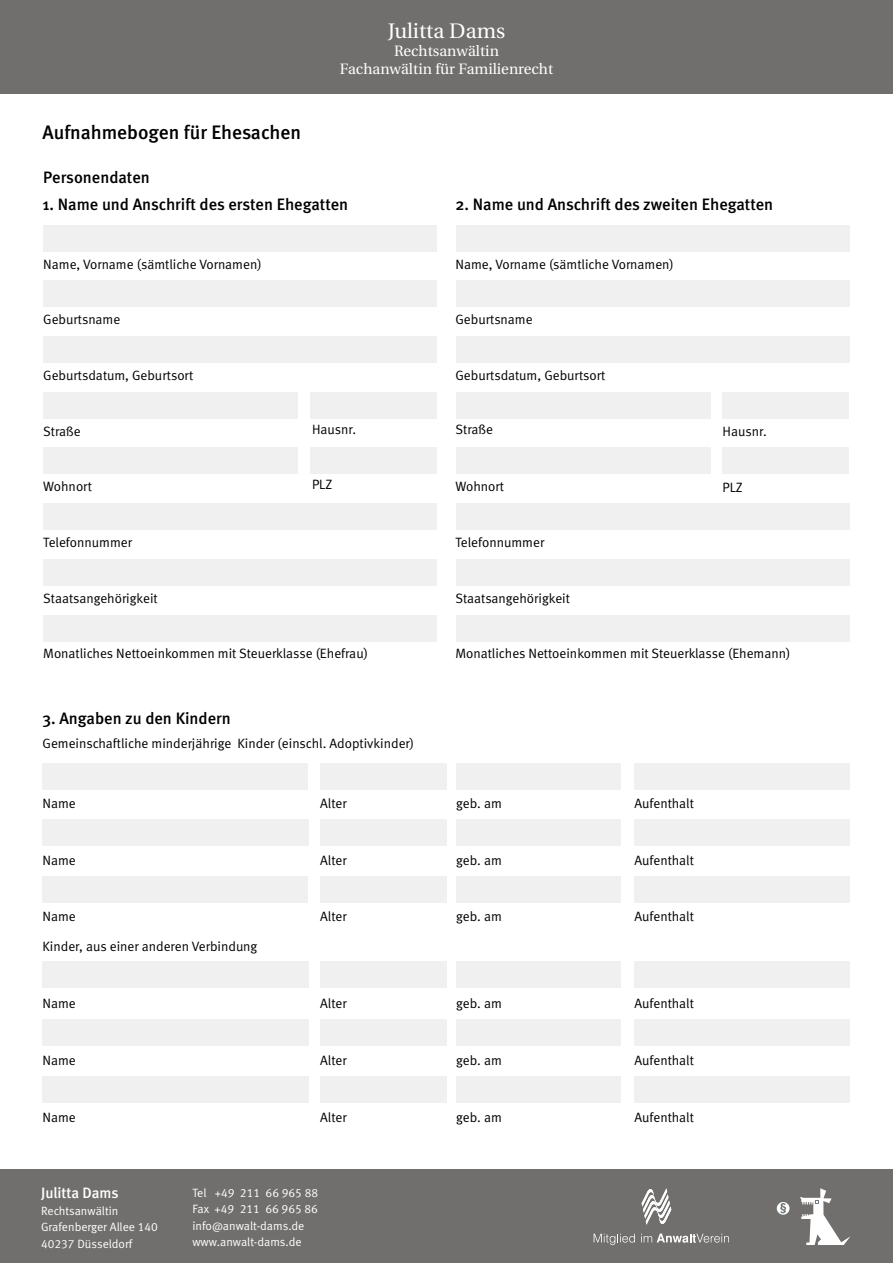
<style>
.page{position:relative;width:893px;height:1263px;background:#fff}
.page>*{position:absolute;margin:0;border:0;box-sizing:border-box;transform-origin:0 0}
.t1{font:21px "Utopia";color:#fff}
.t2{font:500 19.5px "Meta";color:#000}
.t3{font:500 16.5px "Meta";color:#000}
.t4{font:15px/18px "Utopia";color:#fff;text-align:center}
.t5{font:500 15px "Meta";color:#fff}
.t6{font:13.5px "Meta Normal LF";color:#000}
.t7{font:12px/16.5px "Meta Normal LF";color:#fff}
</style>
<div class="page">
<div style="left:456px;top:763px;width:165px;height:27px;background:#f0f0f0"></div>
<div style="left:456px;top:819px;width:165px;height:27px;background:#f0f0f0"></div>
<div style="left:634px;top:763px;width:216px;height:27px;background:#f0f0f0"></div>
<div style="left:634px;top:819px;width:216px;height:27px;background:#f0f0f0"></div>
<div style="left:43px;top:280px;width:394px;height:27px;background:#f0f0f0"></div>
<div style="left:456px;top:280px;width:394px;height:27px;background:#f0f0f0"></div>
<div style="left:43px;top:336px;width:394px;height:27px;background:#f0f0f0"></div>
<div style="left:456px;top:336px;width:394px;height:27px;background:#f0f0f0"></div>
<div style="left:43px;top:503px;width:394px;height:27px;background:#f0f0f0"></div>
<div style="left:456px;top:503px;width:394px;height:27px;background:#f0f0f0"></div>
<div style="left:43px;top:559px;width:394px;height:27px;background:#f0f0f0"></div>
<div style="left:456px;top:559px;width:394px;height:27px;background:#f0f0f0"></div>
<div style="left:43px;top:392px;width:255px;height:27px;background:#f0f0f0"></div>
<div style="left:456px;top:392px;width:255px;height:27px;background:#f0f0f0"></div>
<div style="left:43px;top:447px;width:255px;height:27px;background:#f0f0f0"></div>
<div style="left:456px;top:447px;width:255px;height:27px;background:#f0f0f0"></div>
<div style="left:43px;top:225px;width:394px;height:26px;background:#f0f0f0"></div>
<div style="left:456px;top:225px;width:394px;height:26px;background:#f0f0f0"></div>
<div style="left:310px;top:392px;width:127px;height:27px;background:#f0f0f0"></div>
<div style="left:723px;top:392px;width:126px;height:27px;background:#f0f0f0"></div>
<div style="left:310px;top:447px;width:127px;height:27px;background:#f0f0f0"></div>
<div style="left:723px;top:447px;width:126px;height:27px;background:#f0f0f0"></div>
<div style="left:0;top:0;width:893px;height:94px;background:#716f6d"></div>
<div style="left:0;top:1170px;width:893px;height:93px;background:#716f6d"></div>
<svg style="left:777px;top:1202px;width:12px;height:13px"></svg>
<svg style="left:780px;top:1203px;width:6px;height:10px"></svg>
<svg style="left:800px;top:1188px;width:50px;height:57px"></svg>
<svg style="left:594px;top:1234px;width:41px;height:11px"></svg>
<svg style="left:641px;top:1233px;width:88px;height:10px"></svg>
<svg style="left:642px;top:1188px;width:29px;height:37px"></svg>
<div style="left:43px;top:763px;width:265px;height:27px;background:#f0f0f0"></div>
<div style="left:43px;top:819px;width:266px;height:27px;background:#f0f0f0"></div>
<div style="left:320px;top:763px;width:126px;height:27px;background:#f0f0f0"></div>
<div style="left:320px;top:819px;width:126px;height:27px;background:#f0f0f0"></div>
<div style="left:456px;top:876px;width:165px;height:27px;background:#f0f0f0"></div>
<div style="left:634px;top:876px;width:216px;height:27px;background:#f0f0f0"></div>
<div style="left:43px;top:876px;width:265px;height:27px;background:#f0f0f0"></div>
<div style="left:320px;top:876px;width:126px;height:27px;background:#f0f0f0"></div>
<div style="left:456px;top:961px;width:165px;height:27px;background:#f0f0f0"></div>
<div style="left:456px;top:1076px;width:165px;height:27px;background:#f0f0f0"></div>
<div style="left:634px;top:961px;width:216px;height:27px;background:#f0f0f0"></div>
<div style="left:634px;top:1076px;width:216px;height:27px;background:#f0f0f0"></div>
<div style="left:43px;top:961px;width:266px;height:27px;background:#f0f0f0"></div>
<div style="left:43px;top:1076px;width:266px;height:27px;background:#f0f0f0"></div>
<div style="left:320px;top:961px;width:126px;height:27px;background:#f0f0f0"></div>
<div style="left:320px;top:1076px;width:126px;height:27px;background:#f0f0f0"></div>
<div style="left:456px;top:1019px;width:165px;height:27px;background:#f0f0f0"></div>
<div style="left:634px;top:1019px;width:216px;height:27px;background:#f0f0f0"></div>
<div style="left:43px;top:1019px;width:266px;height:27px;background:#f0f0f0"></div>
<div style="left:320px;top:1019px;width:126px;height:27px;background:#f0f0f0"></div>
<div style="left:43px;top:614px;width:394px;height:27px;background:#f0f0f0"></div>
<div style="left:456px;top:614px;width:394px;height:27px;background:#f0f0f0"></div>
<h2 class="t2" style="left:43px;top:121px;width:260px">Aufnahmebogen für Ehesachen</h2>
<p class="t3" style="left:43px;top:168px;width:108px">Personendaten</p>
<h1 class="t1" style="left:388px;top:19px;width:119px">Julitta Dams</h1>
<p class="t4" style="left:340px;top:42px;width:215px">Rechtsanwältin<br>Fachanwältin für Familienrecht</p>
<p class="t3" style="left:43px;top:195px;width:307px">1. Name und Anschrift des ersten Ehegatten</p>
<p class="t3" style="left:455px;top:195px;width:319px">2. Name und Anschrift des zweiten Ehegatten</p>
<p class="t6" style="left:43px;top:256px;width:220px">Name, Vorname (sämtliche Vornamen)</p>
<p class="t6" style="left:455px;top:256px;width:220px">Name, Vorname (sämtliche Vornamen)</p>
<p class="t6" style="left:43px;top:312px;width:79px">Geburtsname</p>
<p class="t6" style="left:455px;top:312px;width:79px">Geburtsname</p>
<p class="t6" style="left:43px;top:367px;width:151px">Geburtsdatum, Geburtsort</p>
<p class="t6" style="left:455px;top:368px;width:151px">Geburtsdatum, Geburtsort</p>
<p class="t6" style="left:43px;top:423px;width:39px">Straße</p>
<p class="t6" style="left:312px;top:421px;width:46px">Hausnr.</p>
<p class="t6" style="left:455px;top:421px;width:39px">Straße</p>
<p class="t6" style="left:723px;top:423px;width:46px">Hausnr.</p>
<p class="t6" style="left:43px;top:479px;width:50px">Wohnort</p>
<p class="t6" style="left:312px;top:477px;width:22px">PLZ</p>
<p class="t6" style="left:455px;top:479px;width:50px">Wohnort</p>
<p class="t6" style="left:723px;top:479px;width:22px">PLZ</p>
<p class="t6" style="left:43px;top:534px;width:90px">Telefonnummer</p>
<p class="t6" style="left:455px;top:534px;width:90px">Telefonnummer</p>
<p class="t6" style="left:43px;top:590px;width:116px">Staatsangehörigkeit</p>
<p class="t6" style="left:455px;top:590px;width:116px">Staatsangehörigkeit</p>
<p class="t6" style="left:43px;top:645px;width:326px">Monatliches Nettoeinkommen mit Steuerklasse (Ehefrau)</p>
<p class="t6" style="left:455px;top:645px;width:336px">Monatliches Nettoeinkommen mit Steuerklasse (Ehemann)</p>
<p class="t3" style="left:43px;top:709px;width:190px">3. Angaben zu den Kindern</p>
<p class="t6" style="left:43px;top:736px;width:373px">Gemeinschaftliche minderjährige Kinder (einschl. Adoptivkinder)</p>
<p class="t6" style="left:43px;top:795px;width:35px">Name</p>
<p class="t6" style="left:320px;top:795px;width:28px">Alter</p>
<p class="t6" style="left:456px;top:795px;width:47px">geb. am</p>
<p class="t6" style="left:634px;top:795px;width:61px">Aufenthalt</p>
<p class="t6" style="left:43px;top:852px;width:35px">Name</p>
<p class="t6" style="left:320px;top:852px;width:28px">Alter</p>
<p class="t6" style="left:456px;top:852px;width:47px">geb. am</p>
<p class="t6" style="left:634px;top:852px;width:61px">Aufenthalt</p>
<p class="t6" style="left:43px;top:908px;width:35px">Name</p>
<p class="t6" style="left:320px;top:908px;width:28px">Alter</p>
<p class="t6" style="left:456px;top:908px;width:47px">geb. am</p>
<p class="t6" style="left:634px;top:908px;width:61px">Aufenthalt</p>
<p class="t6" style="left:43px;top:939px;width:216px">Kinder, aus einer anderen Verbindung</p>
<p class="t6" style="left:43px;top:995px;width:35px">Name</p>
<p class="t6" style="left:320px;top:995px;width:28px">Alter</p>
<p class="t6" style="left:456px;top:995px;width:47px">geb. am</p>
<p class="t6" style="left:634px;top:995px;width:61px">Aufenthalt</p>
<p class="t6" style="left:43px;top:1052px;width:35px">Name</p>
<p class="t6" style="left:320px;top:1052px;width:28px">Alter</p>
<p class="t6" style="left:456px;top:1052px;width:47px">geb. am</p>
<p class="t6" style="left:634px;top:1052px;width:61px">Aufenthalt</p>
<p class="t6" style="left:43px;top:1110px;width:35px">Name</p>
<p class="t5" style="left:41px;top:1184px;width:79px">Julitta Dams</p>
<p class="t7" style="left:41px;top:1202px;width:118px">Rechtsanwältin<br>Grafenberger Allee 140<br>40237 Düsseldorf</p>
<p class="t6" style="left:320px;top:1110px;width:28px">Alter</p>
<p class="t7" style="left:192px;top:1184px;width:127px">Tel +49 211 66 965 88<br>Fax +49 211 66 965 86 info@anwalt-dams.de www.anwalt-dams.de</p>
<p class="t6" style="left:456px;top:1110px;width:47px">geb. am</p>
<p class="t6" style="left:634px;top:1110px;width:61px">Aufenthalt</p>
</div>
